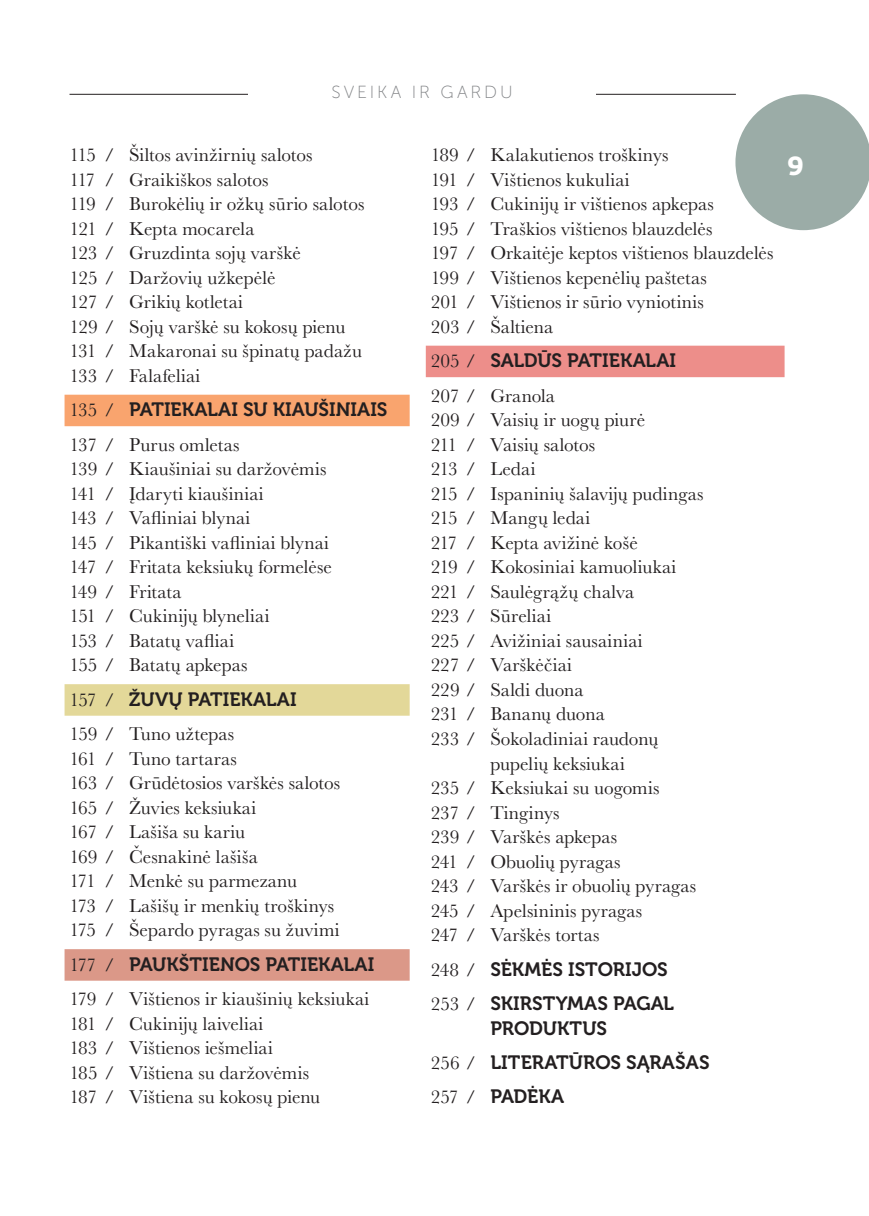
<style>
.page{position:relative;width:869px;height:1216px;background:#fff}
.page>*{position:absolute;margin:0;border:0;box-sizing:border-box;transform-origin:0 0}
.t1{font:700 26.25px "Fedra Sans Pro";color:#fff}
.t2{font:19.25px/24.5px "Baskerville";letter-spacing:.005em;color:#231f20}
.t3{font:19.25px/34.5px "Museo 700";color:#231f20}
.t4{font:17.5px "Museo Sans 100";letter-spacing:.165em;color:#808285}
.s1{font-family:"Baskerville"}
</style>
<div class="page">
<hr style="left:69px;top:94px;width:666px;height:1px;background:#231f20">
<svg style="left:735px;top:94px;width:133px;height:136px"></svg>
<div style="left:248px;top:85px;width:347px;height:19px;background:#fff"></div>
<div style="left:64px;top:394px;width:345px;height:32px;background:#f9a46e"></div>
<div style="left:64px;top:684px;width:345px;height:31px;background:#e3d899"></div>
<div style="left:64px;top:949px;width:345px;height:31px;background:#db9888"></div>
<div style="left:425px;top:345px;width:359px;height:32px;background:#ed8e8a"></div>
<p class="t4" style="left:331px;top:83px;width:183px">SVEIKA IR GARDU</p>
<p class="t2" style="left:69px;top:143px;width:296px">115 / Šiltos avinžirnių salotos<br>117 / Graikiškos salotos<br>119 / Burokėlių ir ožkų sūrio salotos<br>121 / Kepta mocarela<br>123 / Gruzdinta sojų varškė<br>125 / Daržovių užkepėlė<br>127 / Grikių kotletai<br>129 / Sojų varškė su kokosų pienu<br>131 / Makaronai su špinatų padažu<br>133 / Falafeliai</p>
<p class="t3" style="left:69px;top:392px;width:319px"><span class="s1">135 /</span> PATIEKALAI SU KIAUŠINIAIS</p>
<p class="t2" style="left:69px;top:432px;width:264px">137 / Purus omletas<br>139 / Kiaušiniai su daržovėmis<br>141 / Įdaryti kiaušiniai<br>143 / Vafliniai blynai<br>145 / Pikantiški vafliniai blynai<br>147 / Fritata keksiukų formelėse<br>149 / Fritata<br>151 / Cukinijų blyneliai<br>153 / Batatų vafliai<br>155 / Batatų apkepas</p>
<p class="t3" style="left:69px;top:682px;width:228px"><span class="s1">157 /</span> ŽUVŲ PATIEKALAI</p>
<p class="t2" style="left:69px;top:722px;width:272px">159 / Tuno užtepas<br>161 / Tuno tartaras<br>163 / Grūdėtosios varškės salotos<br>165 / Žuvies keksiukai<br>167 / Lašiša su kariu<br>169 / Česnakinė lašiša<br>171 / Menkė su parmezanu<br>173 / Lašišų ir menkių troškinys<br>175 / Šepardo pyragas su žuvimi</p>
<p class="t3" style="left:69px;top:947px;width:306px"><span class="s1">177 /</span> PAUKŠTIENOS PATIEKALAI</p>
<p class="t2" style="left:69px;top:987px;width:301px">179 / Vištienos ir kiaušinių keksiukai<br>181 / Cukinijų laiveliai<br>183 / Vištienos iešmeliai<br>185 / Vištiena su daržovėmis<br>187 / Vištiena su kokosų pienu</p>
<p class="t2" style="left:430px;top:143px;width:344px">189 / Kalakutienos troškinys<br>191 / Vištienos kukuliai<br>193 / Cukinijų ir vištienos apkepas<br>195 / Traškios vištienos blauzdelės<br>197 / Orkaitėje keptos vištienos blauzdelės<br>199 / Vištienos kepenėlių paštetas<br>201 / Vištienos ir sūrio vyniotinis<br>203 / Šaltiena</p>
<p class="t3" style="left:430px;top:343px;width:247px"><span class="s1">205 /</span> SALDŪS PATIEKALAI</p>
<p class="t2" style="left:430px;top:383px;width:126px">207 / Granola</p>
<p class="t2" style="left:430px;top:408px;width:216px">209 / Vaisių ir uogų piurė</p>
<p class="t2" style="left:430px;top:432px;width:166px">211 / Vaisių salotos</p>
<p class="t2" style="left:430px;top:457px;width:106px">213 / Ledai</p>
<p class="t2" style="left:430px;top:481px;width:274px">215 / Ispaninių šalavijų pudingas</p>
<p class="t2" style="left:430px;top:506px;width:161px">215 / Mangų ledai</p>
<p class="t2" style="left:430px;top:530px;width:208px">217 / Kepta avižinė košė</p>
<p class="t2" style="left:430px;top:555px;width:247px">219 / Kokosiniai kamuoliukai</p>
<p class="t2" style="left:430px;top:579px;width:205px">221 / Saulėgrąžų chalva</p>
<p class="t2" style="left:430px;top:604px;width:122px">223 / Sūreliai</p>
<p class="t2" style="left:430px;top:628px;width:213px">225 / Avižiniai sausainiai</p>
<p class="t2" style="left:430px;top:653px;width:143px">227 / Varškėčiai</p>
<p class="t2" style="left:430px;top:677px;width:154px">229 / Saldi duona</p>
<p class="t2" style="left:430px;top:702px;width:175px">231 / Bananų duona</p>
<p class="t2" style="left:430px;top:726px;width:229px">233 / Šokoladiniai raudonų</p>
<p class="t2" style="left:490px;top:751px;width:136px">pupelių keksiukai</p>
<p class="t2" style="left:430px;top:775px;width:230px">235 / Keksiukai su uogomis</p>
<p class="t2" style="left:430px;top:800px;width:130px">237 / Tinginys</p>
<p class="t2" style="left:430px;top:824px;width:188px">239 / Varškės apkepas</p>
<p class="t2" style="left:430px;top:849px;width:191px">241 / Obuolių pyragas</p>
<p class="t2" style="left:430px;top:873px;width:267px">243 / Varškės ir obuolių pyragas</p>
<p class="t2" style="left:430px;top:898px;width:213px">245 / Apelsininis pyragas</p>
<p class="t2" style="left:430px;top:922px;width:170px">247 / Varškės tortas</p>
<p class="t3" style="left:430px;top:951px;width:245px"><span class="s1">248 /</span> SĖKMĖS ISTORIJOS<br><span class="s1">253 /</span> SKIRSTYMAS PAGAL</p>
<p class="t3" style="left:430px;top:1010px;width:280px;text-indent:60px">PRODUKTUS<br><span class="s1">256 /</span> LITERATŪROS SĄRAŠAS<br><span class="s1">257 /</span> PADĖKA</p>
<h1 class="t1" style="left:787px;top:145px;width:18px">9</h1>
</div>
